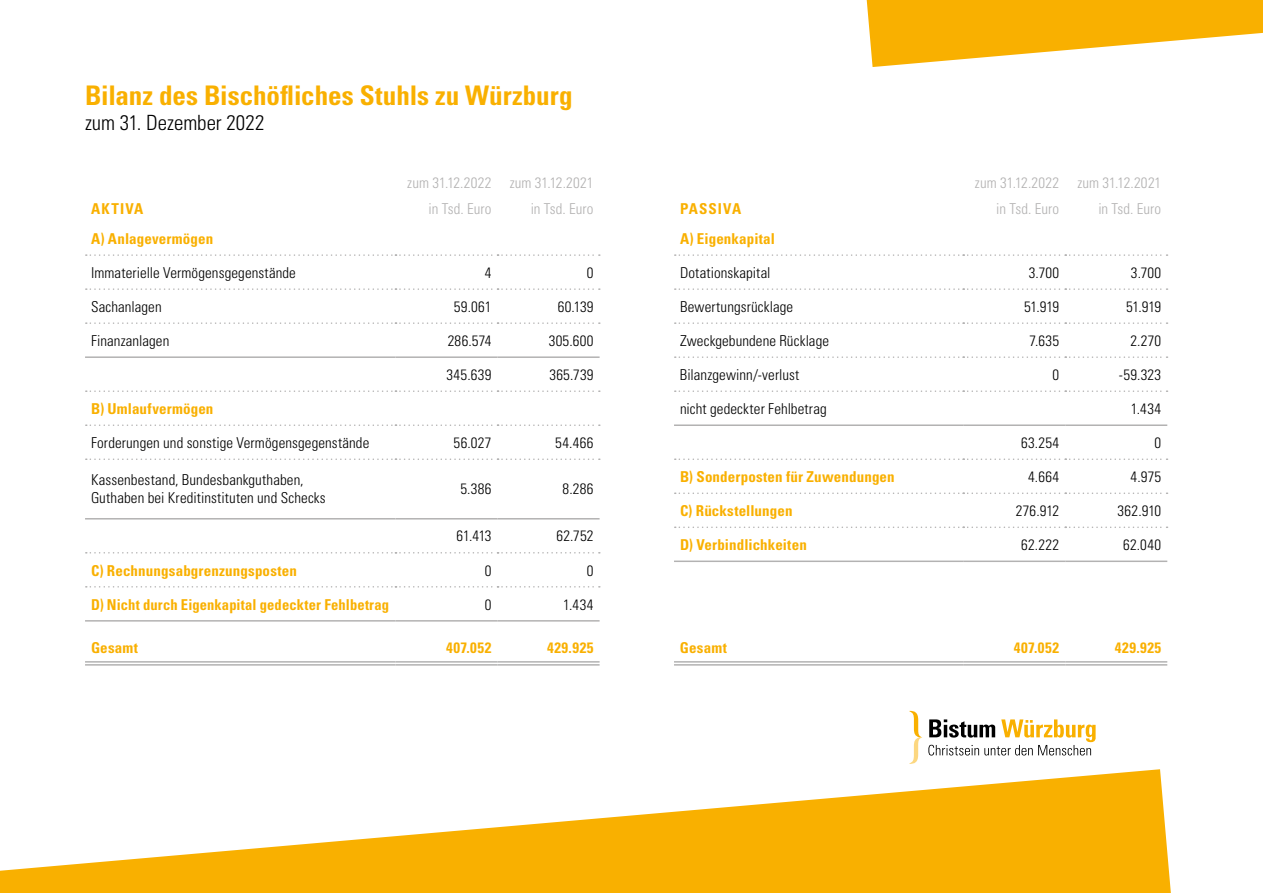
<style>
.page{position:relative;width:1263px;height:893px;background:#fff}
.page>*{position:absolute;margin:0;border:0;box-sizing:border-box;transform-origin:0 0}
.t1{font:700 condensed 27px "Univers LT Std";color:#f9b000}
.t2{font:300 condensed 21px "Univers LT Std";color:#000}
.t3{font:300 condensed 15px/18px "Univers LT Std";letter-spacing:.005em;color:#000}
.t4{font:700 condensed 15px "Univers LT Std";letter-spacing:.01em;color:#f9b000}
.t5{font:300 condensed 15px "Univers LT Std";letter-spacing:.005em;color:#b3b2b2}
.t6{font:700 condensed 15px "Univers LT Std";letter-spacing:.065em;color:#f9b000}
</style>
<div class="page">
<svg style="left:86px;top:254px;width:514px;height:2px"></svg>
<svg style="left:86px;top:288px;width:514px;height:2px"></svg>
<svg style="left:86px;top:322px;width:514px;height:2px"></svg>
<svg style="left:86px;top:390px;width:514px;height:2px"></svg>
<svg style="left:86px;top:424px;width:514px;height:2px"></svg>
<svg style="left:86px;top:458px;width:514px;height:2px"></svg>
<hr style="left:85px;top:518px;width:310px;height:1px;background:#b3b2b2">
<hr style="left:395px;top:518px;width:102px;height:1px;background:#b3b2b2">
<hr style="left:497px;top:518px;width:103px;height:1px;background:#b3b2b2">
<hr style="left:85px;top:661px;width:310px;height:2px;background:#b3b2b2">
<hr style="left:85px;top:664px;width:310px;height:2px;background:#b3b2b2">
<hr style="left:395px;top:661px;width:102px;height:2px;background:#b3b2b2">
<hr style="left:395px;top:664px;width:102px;height:2px;background:#b3b2b2">
<hr style="left:497px;top:661px;width:103px;height:2px;background:#b3b2b2">
<hr style="left:497px;top:664px;width:103px;height:2px;background:#b3b2b2">
<hr style="left:85px;top:356px;width:310px;height:2px;background:#b3b2b2">
<hr style="left:395px;top:356px;width:102px;height:2px;background:#b3b2b2">
<hr style="left:497px;top:356px;width:103px;height:2px;background:#b3b2b2">
<hr style="left:85px;top:620px;width:310px;height:2px;background:#b3b2b2">
<hr style="left:395px;top:620px;width:102px;height:2px;background:#b3b2b2">
<hr style="left:497px;top:620px;width:103px;height:2px;background:#b3b2b2">
<svg style="left:86px;top:586px;width:514px;height:2px"></svg>
<svg style="left:86px;top:552px;width:514px;height:2px"></svg>
<svg style="left:675px;top:254px;width:492px;height:2px"></svg>
<svg style="left:675px;top:288px;width:492px;height:2px"></svg>
<svg style="left:675px;top:322px;width:492px;height:2px"></svg>
<svg style="left:675px;top:356px;width:492px;height:2px"></svg>
<svg style="left:675px;top:458px;width:492px;height:2px"></svg>
<svg style="left:675px;top:492px;width:492px;height:2px"></svg>
<hr style="left:674px;top:661px;width:289px;height:2px;background:#b3b2b2">
<hr style="left:674px;top:664px;width:289px;height:2px;background:#b3b2b2">
<hr style="left:963px;top:661px;width:102px;height:2px;background:#b3b2b2">
<hr style="left:963px;top:664px;width:102px;height:2px;background:#b3b2b2">
<hr style="left:1065px;top:661px;width:102px;height:2px;background:#b3b2b2">
<hr style="left:1065px;top:664px;width:102px;height:2px;background:#b3b2b2">
<hr style="left:674px;top:561px;width:289px;height:1px;background:#b3b2b2">
<hr style="left:963px;top:561px;width:102px;height:1px;background:#b3b2b2">
<hr style="left:1065px;top:561px;width:102px;height:1px;background:#b3b2b2">
<svg style="left:675px;top:526px;width:492px;height:2px"></svg>
<svg style="left:675px;top:390px;width:492px;height:2px"></svg>
<hr style="left:674px;top:424px;width:289px;height:2px;background:#b3b2b2">
<hr style="left:963px;top:424px;width:102px;height:2px;background:#b3b2b2">
<hr style="left:1065px;top:424px;width:102px;height:2px;background:#b3b2b2">
<svg style="left:0;top:769px;width:1171px;height:124px;fill:#f9b000"></svg>
<svg style="left:928px;top:719px;width:168px;height:36px"></svg>
<svg style="left:909px;top:711px;width:13px;height:53px"></svg>
<svg style="left:867px;top:0;width:396px;height:67px"></svg>
<h1 class="t1" style="left:85px;top:78px;width:489px">Bilanz des Bischöfliches Stuhls zu Würzburg</h1>
<h2 class="t2" style="left:85px;top:110px;width:181px">zum 31. Dezember 2022</h2>
<p class="t5" style="left:407px;top:174px;width:188px">zum 31.12.2022 zum 31.12.2021</p>
<p class="t4" style="left:91px;top:199px;width:54px">AKTIVA</p>
<p class="t5" style="left:429px;top:199px;width:64px">in Tsd. Euro</p>
<p class="t5" style="left:531px;top:199px;width:64px">in Tsd. Euro</p>
<p class="t4" style="left:91px;top:229px;width:124px">A) Anlagevermögen</p>
<p class="t3" style="left:91px;top:263px;width:206px">Immaterielle Vermögensgegenstände</p>
<p class="t3" style="left:485px;top:263px;width:8px">4</p>
<p class="t3" style="left:587px;top:263px;width:8px">0</p>
<p class="t3" style="left:91px;top:297px;width:72px">Sachanlagen</p>
<p class="t3" style="left:454px;top:297px;width:39px">59.061</p>
<p class="t3" style="left:558px;top:297px;width:37px">60.139</p>
<p class="t3" style="left:91px;top:331px;width:80px">Finanzanlagen</p>
<p class="t3" style="left:448px;top:331px;width:45px">286.574</p>
<p class="t3" style="left:549px;top:331px;width:46px">305.600</p>
<p class="t3" style="left:446px;top:365px;width:47px">345.639</p>
<p class="t3" style="left:549px;top:365px;width:46px">365.739</p>
<p class="t4" style="left:91px;top:399px;width:124px">B) Umlaufvermögen</p>
<p class="t3" style="left:91px;top:433px;width:280px">Forderungen und sonstige Vermögensgegenstände</p>
<p class="t3" style="left:454px;top:433px;width:39px">56.027</p>
<p class="t3" style="left:555px;top:433px;width:40px">54.466</p>
<p class="t3" style="left:91px;top:471px;width:236px">Kassenbestand, Bundesbankguthaben,<br>Guthaben bei Kreditinstituten und Schecks</p>
<p class="t3" style="left:460px;top:480px;width:33px">5.386</p>
<p class="t3" style="left:563px;top:480px;width:33px">8.286</p>
<p class="t3" style="left:456px;top:527px;width:37px">61.413</p>
<p class="t3" style="left:556px;top:527px;width:39px">62.752</p>
<p class="t4" style="left:91px;top:562px;width:207px">C) Rechnungsabgrenzungsposten</p>
<p class="t3" style="left:485px;top:562px;width:8px">0</p>
<p class="t3" style="left:587px;top:562px;width:8px">0</p>
<p class="t4" style="left:91px;top:596px;width:300px">D) Nicht durch Eigenkapital gedeckter Fehlbetrag</p>
<p class="t3" style="left:485px;top:596px;width:8px">0</p>
<p class="t3" style="left:563px;top:596px;width:32px">1.434</p>
<p class="t4" style="left:91px;top:638px;width:49px">Gesamt</p>
<p class="t4" style="left:446px;top:638px;width:47px">407.052</p>
<p class="t4" style="left:547px;top:638px;width:48px">429.925</p>
<p class="t5" style="left:975px;top:174px;width:188px">zum 31.12.2022 zum 31.12.2021</p>
<p class="t6" style="left:680px;top:199px;width:63px">PASSIVA</p>
<p class="t5" style="left:996px;top:199px;width:64px">in Tsd. Euro</p>
<p class="t5" style="left:1098px;top:199px;width:64px">in Tsd. Euro</p>
<p class="t4" style="left:680px;top:229px;width:96px">A) Eigenkapital</p>
<p class="t3" style="left:680px;top:263px;width:92px">Dotationskapital</p>
<p class="t3" style="left:1029px;top:263px;width:32px">3.700</p>
<p class="t3" style="left:1131px;top:263px;width:32px">3.700</p>
<p class="t3" style="left:680px;top:297px;width:115px">Bewertungsrücklage</p>
<p class="t3" style="left:1024px;top:297px;width:37px">51.919</p>
<p class="t3" style="left:1126px;top:297px;width:37px">51.919</p>
<p class="t3" style="left:680px;top:331px;width:151px">Zweckgebundene Rücklage</p>
<p class="t3" style="left:1030px;top:331px;width:31px">7.635</p>
<p class="t3" style="left:1130px;top:331px;width:32px">2.270</p>
<p class="t3" style="left:680px;top:365px;width:121px">Bilanzgewinn/-verlust</p>
<p class="t3" style="left:1052px;top:365px;width:8px">0</p>
<p class="t3" style="left:1119px;top:365px;width:44px">-59.323</p>
<p class="t3" style="left:680px;top:399px;width:148px">nicht gedeckter Fehlbetrag</p>
<p class="t3" style="left:1131px;top:399px;width:32px">1.434</p>
<p class="t3" style="left:1021px;top:433px;width:40px">63.254</p>
<p class="t3" style="left:1154px;top:433px;width:8px">0</p>
<p class="t4" style="left:680px;top:467px;width:216px">B) Sonderposten für Zuwendungen</p>
<p class="t3" style="left:1028px;top:467px;width:33px">4.664</p>
<p class="t3" style="left:1130px;top:467px;width:32px">4.975</p>
<p class="t4" style="left:680px;top:501px;width:114px">C) Rückstellungen</p>
<p class="t3" style="left:1016px;top:501px;width:45px">276.912</p>
<p class="t3" style="left:1117px;top:501px;width:45px">362.910</p>
<p class="t4" style="left:680px;top:535px;width:128px">D) Verbindlichkeiten</p>
<p class="t3" style="left:1021px;top:535px;width:40px">62.222</p>
<p class="t3" style="left:1123px;top:535px;width:40px">62.040</p>
<p class="t4" style="left:680px;top:638px;width:49px">Gesamt</p>
<p class="t4" style="left:1014px;top:638px;width:47px">407.052</p>
<p class="t4" style="left:1115px;top:638px;width:48px">429.925</p>
</div>
